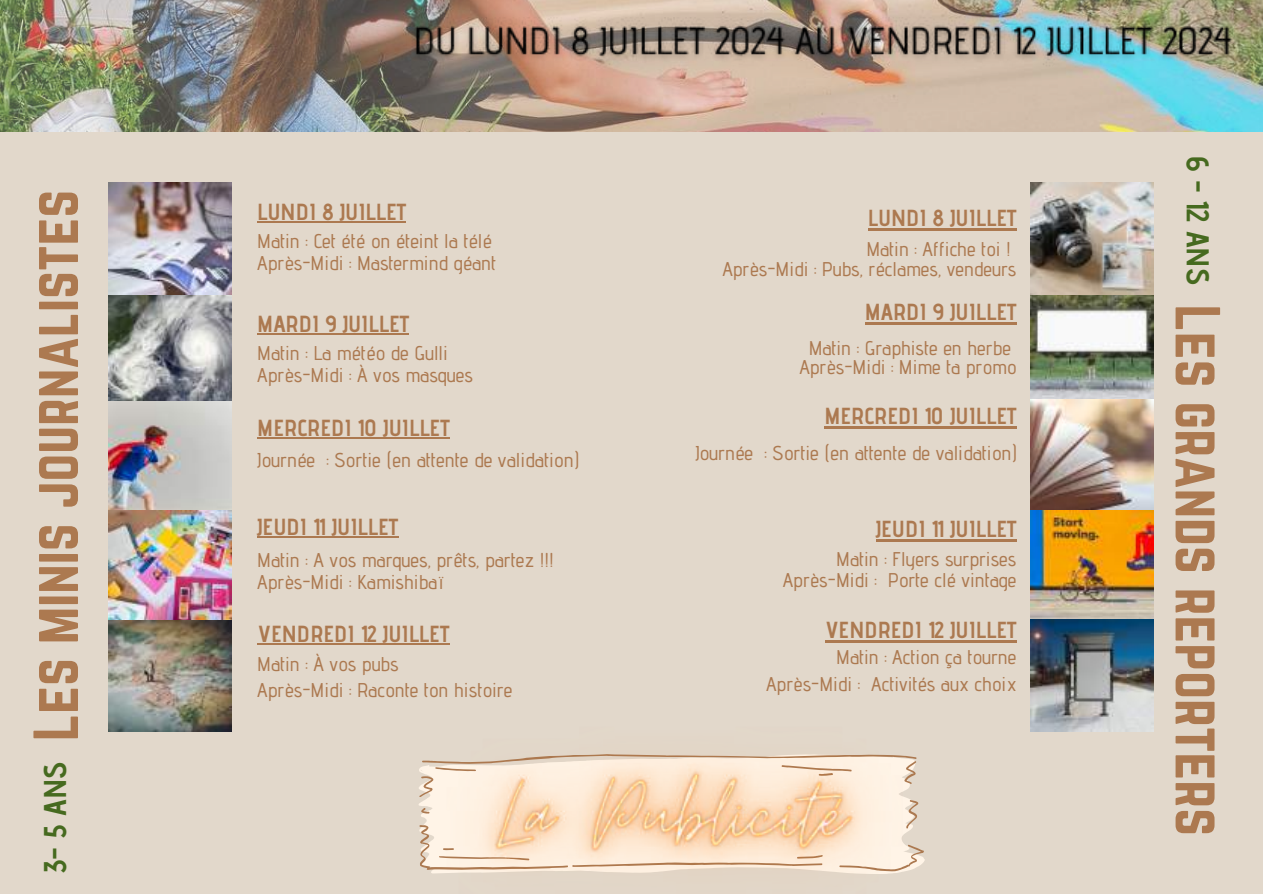
<style>
.page{position:relative;width:1263px;height:894px;background:#fff}
.page>*{position:absolute;margin:0;border:0;box-sizing:border-box;transform-origin:0 0}
.t1{font:55.65px "Norwester";color:#ac7950}
.t2{font:700 31.5px "Advent Pro";color:#466a1f}
.t3{font:700 23.25px "Advent Pro";color:#ac7950}
.t4{font:500 20.1px "Advent Pro";color:#ac7950}
.t5{font:500 19.95px/22.2px "Advent Pro";color:#ac7950}
.t6{font:500 19.8px/19.2px "Advent Pro";color:#ac7950;text-align:right}
</style>
<div class="page">
<div style="left:0;top:0;width:1263px;height:893px;background:#e2d8cb"></div>
<img style="left:0;top:0;width:1263px;height:131px">
<img style="left:1031px;top:183px;width:122px;height:216px">
<img style="left:1031px;top:399px;width:122px;height:220px">
<img style="left:1031px;top:619px;width:122px;height:112px">
<img style="left:109px;top:183px;width:122px;height:218px">
<img style="left:109px;top:401px;width:122px;height:109px">
<img style="left:109px;top:510px;width:122px;height:221px">
<hr style="left:257px;top:437px;width:193px;height:1px;background:#ac7950">
<hr style="left:257px;top:643px;width:192px;height:1px;background:#ac7950">
<hr style="left:257px;top:536px;width:141px;height:1px;background:#ac7950">
<hr style="left:257px;top:221px;width:149px;height:1px;background:#ac7950">
<hr style="left:257px;top:333px;width:152px;height:1px;background:#ac7950">
<img style="left:406px;top:17px;width:834px;height:50px">
<hr style="left:824px;top:426px;width:192px;height:2px;background:#ac7950">
<hr style="left:868px;top:228px;width:148px;height:3px;background:#ac7950">
<hr style="left:865px;top:322px;width:151px;height:2px;background:#ac7950">
<hr style="left:825px;top:639px;width:191px;height:3px;background:#ac7950">
<hr style="left:876px;top:539px;width:140px;height:2px;background:#ac7950">
<img style="left:362px;top:639px;width:623px;height:235px">
<h1 class="t1" style="left:22px;top:740px;width:552px;rotate:-90deg">Les minis journalistes</h1>
<h2 class="t2" style="left:36px;top:872px;width:113px;rotate:-90deg">3- 5 ANS</h2>
<p class="t3" style="left:257px;top:197px;width:150px">LUNDI 8 JUILLET</p>
<p class="t5" style="left:257px;top:229px;width:241px">Matin : Cet été on éteint la télé<br>Après-Midi : Mastermind géant</p>
<p class="t3" style="left:257px;top:309px;width:153px">MARDI 9 JUILLET</p>
<p class="t5" style="left:257px;top:341px;width:217px">Matin : La météo de Gulli<br>Après-Midi : À vos masques</p>
<p class="t3" style="left:257px;top:413px;width:194px">MERCREDI 10 JUILLET</p>
<p class="t3" style="left:868px;top:204px;width:150px">LUNDI 8 JUILLET</p>
<p class="t6" style="left:722px;top:239px;width:296px">Matin : Affiche toi !<br>Après-Midi : Pubs, réclames, vendeurs</p>
<p class="t3" style="left:865px;top:298px;width:153px">MARDI 9 JUILLET</p>
<p class="t6" style="left:799px;top:338px;width:219px;text-align:center">Matin : Graphiste en herbe<br>Après-Midi : Mime ta promo</p>
<p class="t3" style="left:824px;top:401px;width:194px">MERCREDI 10 JUILLET</p>
<p class="t4" style="left:257px;top:448px;width:324px">Journée : Sortie (en attente de validation)</p>
<p class="t4" style="left:695px;top:440px;width:324px">Journée : Sortie (en attente de validation)</p>
<p class="t3" style="left:257px;top:512px;width:142px">JEUDI 11 JUILLET</p>
<p class="t5" style="left:257px;top:548px;width:298px">Matin : A vos marques, prêts, partez !!!<br>Après-Midi : Kamishibaï</p>
<p class="t3" style="left:257px;top:619px;width:194px">VENDREDI 12 JUILLET</p>
<p class="t5" style="left:257px;top:650px;width:257px;line-height:26.4px">Matin : À vos pubs<br>Après-Midi : Raconte ton histoire</p>
<p class="t3" style="left:876px;top:514px;width:142px">JEUDI 11 JUILLET</p>
<p class="t6" style="left:783px;top:548px;width:235px;line-height:20.7px">Matin : Flyers surprises<br>Après-Midi : Porte clé vintage</p>
<p class="t3" style="left:825px;top:615px;width:193px">VENDREDI 12 JUILLET</p>
<p class="t6" style="left:766px;top:643px;width:252px;line-height:26.7px">Matin : Action ça tourne<br>Après-Midi : Activités aux choix</p>
<h2 class="t2" style="left:1217px;top:157px;width:130px;rotate:90deg">6 - 12 ANS</h2>
<h1 class="t1" style="left:1231px;top:304px;width:532px;rotate:90deg">Les grands reporters</h1>
</div>
